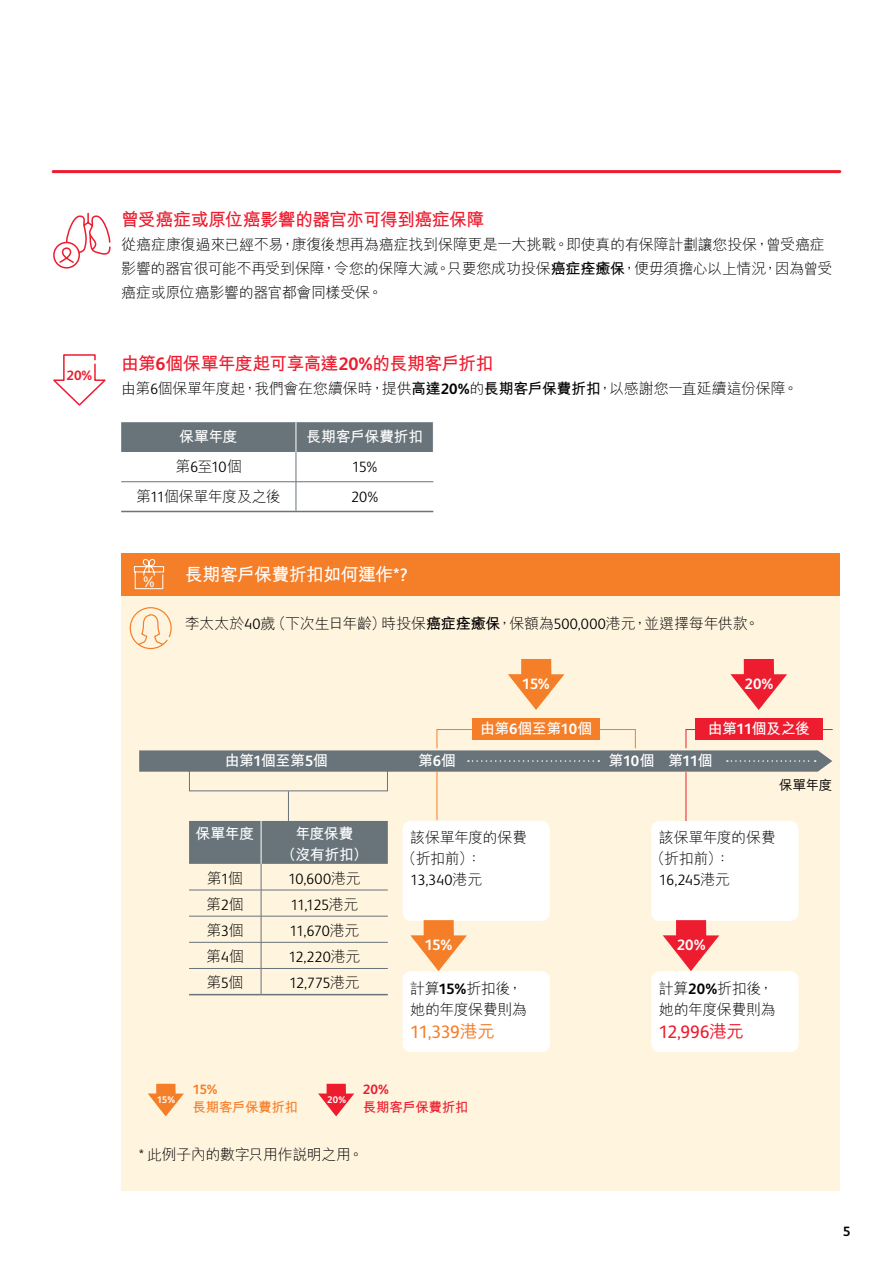
<style>
.page{position:relative;width:893px;height:1263px;background:#fff}
.page>*{position:absolute;margin:0;border:0;box-sizing:border-box;transform-origin:0 0}
.t1{font:700 18px "M Hei HK";letter-spacing:-.045em;color:#ed1c2e}
.t2{font:700 18px "M Hei HK";letter-spacing:-.04em;color:#fff}
.t3{font:18px "FS Albert Pro";color:#f57e29}
.t4{font:18px "FS Albert Pro";color:#ed1c2e}
.t5{font:15.3px "FS Albert Pro";color:#fff}
.t6{font:300 15px/21px "M Hei HK";letter-spacing:-.025em;color:#000}
.t7{font:700 15px/21px "M Hei HK";letter-spacing:-.03em;color:#fff;text-align:center}
.t8{font:300 15px "FS Albert Pro";letter-spacing:-.02em;color:#000}
.t9{font:700 15px "FS Albert Pro";letter-spacing:-.02em;color:#fff}
.t10{font:700 13.5px "M Hei HK";letter-spacing:-.025em;color:#f57e29}
.t11{font:700 13.5px "M Hei HK";letter-spacing:-.025em;color:#ed1c2e}
.t12{font:700 13.5px "FS Albert Pro";color:#ed1c2e}
.t13{font:500 13.5px "M Hei HK";color:#000}
.t14{font:700 13.5px "FS Albert Pro";color:#f57e29}
.t15{font:700 13.5px "FS Albert Pro";color:#000}
.t16{font:700 9.6px "FS Albert Pro";color:#fff}
.s1{font-weight:700}
.s2{font-family:"FS Albert Pro"}
.s3{font-family:"FS Albert Pro";font-weight:700}
.s4{font-family:"M Hei HK"}
.s5{font-family:"M Hei HK";font-weight:500}
</style>
<div class="page">
<hr style="left:53px;top:170px;width:787px;height:3px;background:#ed1c2e">
<svg style="left:53px;top:354px;width:53px;height:52px"></svg>
<hr style="left:121px;top:511px;width:175px;height:1px;background:#68737a">
<hr style="left:296px;top:511px;width:137px;height:1px;background:#68737a">
<svg style="left:121px;top:422px;width:312px;height:89px"></svg>
<hr style="left:121px;top:481px;width:175px;height:1px;background:#68737a">
<hr style="left:296px;top:481px;width:137px;height:1px;background:#68737a">
<div style="left:53px;top:242px;width:27px;height:27px;border:2px solid #ed1c2e;border-radius:50%"></div>
<svg style="left:58px;top:170px;width:53px;height:99px"></svg>
<div style="left:121px;top:553px;width:719px;height:638px;background:#fff4de"></div>
<div style="left:121px;top:553px;width:719px;height:42px;background:#f57e29"></div>
<svg style="left:129px;top:607px;width:43px;height:43px"></svg>
<svg style="left:189px;top:821px;width:199px;height:173px"></svg>
<hr style="left:189px;top:890px;width:72px;height:1px;background:#68737a">
<hr style="left:261px;top:890px;width:127px;height:1px;background:#68737a">
<hr style="left:189px;top:916px;width:72px;height:1px;background:#68737a">
<hr style="left:261px;top:916px;width:127px;height:1px;background:#68737a">
<hr style="left:189px;top:942px;width:72px;height:1px;background:#68737a">
<hr style="left:261px;top:942px;width:127px;height:1px;background:#68737a">
<hr style="left:189px;top:968px;width:72px;height:1px;background:#68737a">
<hr style="left:261px;top:968px;width:127px;height:1px;background:#68737a">
<hr style="left:189px;top:994px;width:72px;height:1px;background:#68737a">
<hr style="left:261px;top:994px;width:127px;height:1px;background:#68737a">
<hr style="left:261px;top:821px;width:1px;height:43px;background:#fff">
<div style="left:189px;top:766px;width:199px;height:25px;border:1px solid #68737a"></div>
<hr style="left:288px;top:791px;width:1px;height:30px;background:#68737a">
<div style="left:403px;top:821px;width:147px;height:100px;background:#fff;border-radius:9px"></div>
<div style="left:403px;top:971px;width:147px;height:81px;background:#fff;border-radius:9px"></div>
<svg style="left:410px;top:920px;width:57px;height:51px"></svg>
<svg style="left:508px;top:659px;width:56px;height:51px"></svg>
<svg style="left:148px;top:1084px;width:36px;height:32px"></svg>
<svg style="left:318px;top:1084px;width:36px;height:32px"></svg>
<div style="left:651px;top:971px;width:147px;height:81px;background:#fff;border-radius:9px"></div>
<div style="left:651px;top:821px;width:147px;height:100px;background:#fff;border-radius:9px"></div>
<svg style="left:663px;top:920px;width:56px;height:51px"></svg>
<svg style="left:730px;top:659px;width:57px;height:51px"></svg>
<svg style="left:133px;top:559px;width:31px;height:30px"></svg>
<div style="left:472px;top:718px;width:128px;height:22px;background:#f57e29"></div>
<svg style="left:139px;top:729px;width:694px;height:43px"></svg>
<div style="left:695px;top:718px;width:127px;height:22px;background:#ed1c2e"></div>
<hr style="left:437px;top:771px;width:1px;height:49px;background:#f57e29">
<hr style="left:686px;top:772px;width:1px;height:49px;background:#ed1c2e">
<p class="t12" style="left:66px;top:366px;width:27px">20%</p>
<p class="t1" style="left:121px;top:206px;width:365px">曾受癌症或原位癌影響的器官亦可得到癌症保障</p>
<p class="t6" style="left:121px;top:232px;width:713px;line-height:24px">從癌症康復過來已經不易，康復後想再為癌症找到保障更是一大挑戰。即使真的有保障計劃讓您投保，曾受癌症影響的器官很可能不再受到保障，令您的保障大減。只要您成功投保<span class="s1">癌症痊癒保</span>，便毋須擔心以上情況，因為曾受癌症或原位癌影響的器官都會同樣受保。</p>
<p class="t1" style="left:121px;top:350px;width:374px">由第<span class="s2">6</span>個保單年度起可享高達<span class="s2">20%</span>的長期客戶折扣</p>
<p class="t6" style="left:121px;top:377px;width:678px">由第<span class="s2">6</span>個保單年度起，我們會在您續保時，提供<span class="s1">高達</span><span class="s3">20%</span>的<span class="s1">長期客戶保費折扣</span>，以感謝您一直延續這份保障。</p>
<p class="t7" style="left:179px;top:425px;width:60px">保單年度</p>
<p class="t7" style="left:306px;top:425px;width:118px">長期客戶保費折扣</p>
<p class="t6" style="left:175px;top:455px;width:68px">第<span class="s2">6</span>至<span class="s2">10</span>個</p>
<p class="t8" style="left:352px;top:456px;width:27px">15%</p>
<p class="t6" style="left:136px;top:485px;width:146px">第<span class="s2">11</span>個保單年度及之後</p>
<p class="t8" style="left:351px;top:486px;width:29px">20%</p>
<p class="t5" style="left:143px;top:570px;width:13px">%</p>
<p class="t2" style="left:185px;top:561px;width:224px">長期客戶保費折扣如何運作<span class="s2">*?</span></p>
<p class="t6" style="left:185px;top:613px;width:576px">李太太於<span class="s2">40</span>歲（下次生日年齡）時投保<span class="s1">癌症痊癒保</span>，保額為<span class="s2">500,000</span>港元，並選擇每年供款。</p>
<p class="t9" style="left:522px;top:673px;width:29px">15%</p>
<p class="t9" style="left:745px;top:673px;width:30px">20%</p>
<p class="t7" style="left:225px;top:749px;width:104px">由第<span class="s2">1</span>個至第<span class="s2">5</span>個</p>
<p class="t7" style="left:196px;top:821px;width:60px">保單年度</p>
<p class="t7" style="left:281px;top:821px;width:88px">年度保費<br>（沒有折扣）</p>
<p class="t6" style="left:207px;top:867px;width:37px">第<span class="s2">1</span>個</p>
<p class="t8" style="left:288px;top:868px;width:74px">10,600<span class="s4">港元</span></p>
<p class="t6" style="left:206px;top:893px;width:39px">第<span class="s2">2</span>個</p>
<p class="t8" style="left:290px;top:894px;width:70px">11,125<span class="s4">港元</span></p>
<p class="t6" style="left:206px;top:920px;width:38px">第<span class="s2">3</span>個</p>
<p class="t8" style="left:289px;top:920px;width:72px">11,670<span class="s4">港元</span></p>
<p class="t6" style="left:206px;top:946px;width:39px">第<span class="s2">4</span>個</p>
<p class="t8" style="left:288px;top:947px;width:74px">12,220<span class="s4">港元</span></p>
<p class="t6" style="left:207px;top:972px;width:38px">第<span class="s2">5</span>個</p>
<p class="t8" style="left:289px;top:973px;width:72px">12,775<span class="s4">港元</span></p>
<p class="t7" style="left:480px;top:717px;width:114px">由第<span class="s2">6</span>個至第<span class="s2">10</span>個</p>
<p class="t7" style="left:708px;top:717px;width:104px">由第<span class="s2">11</span>個及之後</p>
<p class="t7" style="left:418px;top:749px;width:39px">第<span class="s2">6</span>個</p>
<p class="t7" style="left:609px;top:749px;width:105px">第<span class="s2">10</span>個 第<span class="s2">11</span>個</p>
<p class="t13" style="left:779px;top:775px;width:55px">保單年度</p>
<p class="t6" style="left:402px;top:827px;width:127px;text-indent:9px">該保單年度的保費（折扣前）：</p>
<p class="t8" style="left:410px;top:869px;width:74px">13,340<span class="s4">港元</span></p>
<p class="t9" style="left:424px;top:934px;width:29px">15%</p>
<p class="t6" style="left:410px;top:978px;width:118px">計算<span class="s3">15%</span>折扣後，她的年度保費則為</p>
<p class="t3" style="left:410px;top:1019px;width:86px">11,339<span class="s5">港元</span></p>
<p class="t6" style="left:650px;top:827px;width:127px;text-indent:9px">該保單年度的保費（折扣前）：</p>
<p class="t8" style="left:659px;top:869px;width:73px">16,245<span class="s4">港元</span></p>
<p class="t9" style="left:677px;top:934px;width:30px">20%</p>
<p class="t6" style="left:659px;top:978px;width:118px">計算<span class="s3">20%</span>折扣後，她的年度保費則為</p>
<p class="t4" style="left:659px;top:1019px;width:87px">12,996<span class="s5">港元</span></p>
<p class="t14" style="left:192px;top:1080px;width:27px">15%</p>
<p class="t10" style="left:192px;top:1097px;width:107px">長期客戶保費折扣</p>
<p class="t16" style="left:157px;top:1093px;width:20px">15%</p>
<p class="t16" style="left:327px;top:1093px;width:20px">20%</p>
<p class="t12" style="left:363px;top:1080px;width:28px">20%</p>
<p class="t11" style="left:363px;top:1097px;width:107px">長期客戶保費折扣</p>
<p class="t6" style="left:139px;top:1144px;width:226px"><span class="s2">*</span> 此例子內的數字只用作說明之用。</p>
<p class="t15" style="left:843px;top:1222px;width:9px">5</p>
</div>
